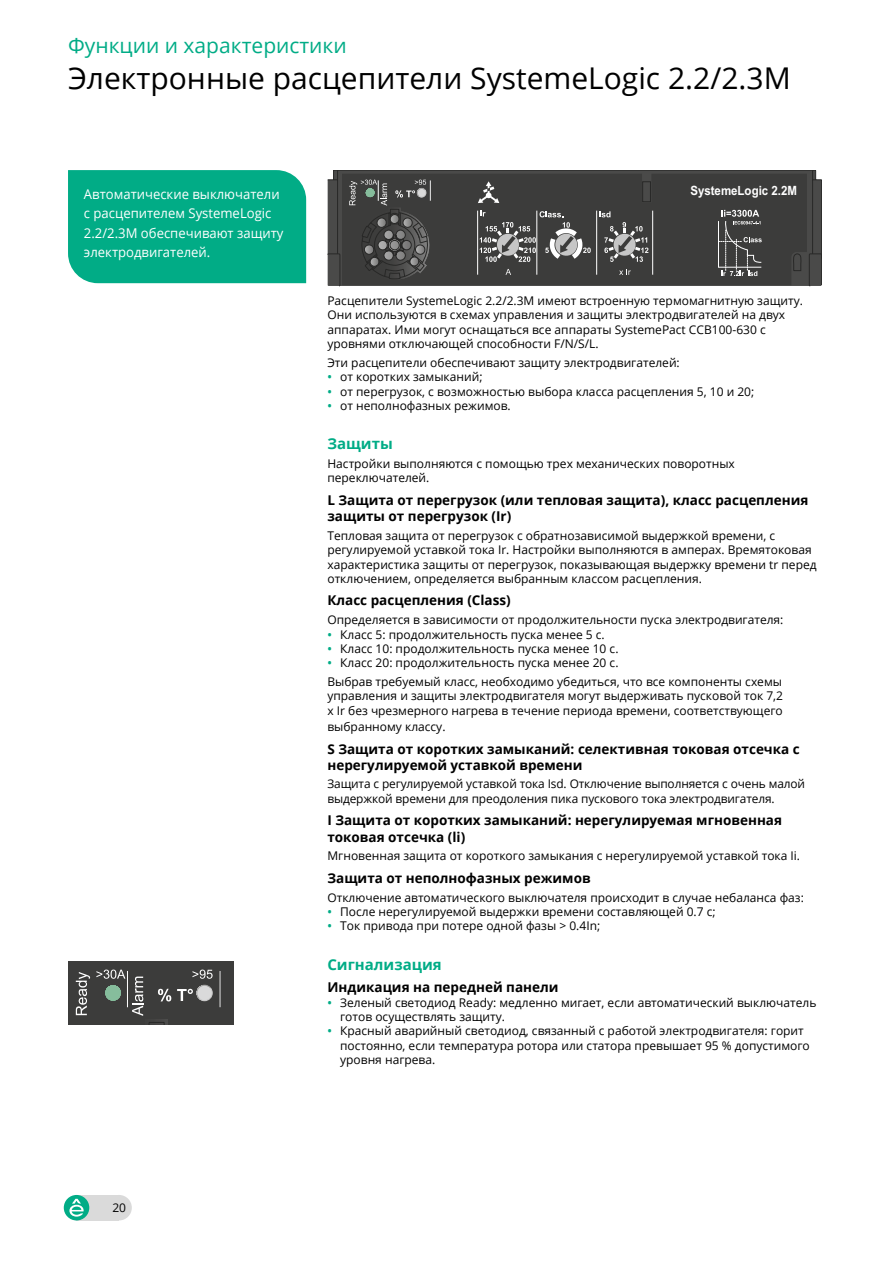
<style>
.page{position:relative;width:893px;height:1263px;background:#fff}
.page>*{position:absolute;margin:0;border:0;box-sizing:border-box;transform-origin:0 0}
.t1{font:30px "Open Sans";color:#000}
.t2{font:21px "Open Sans";color:#01ac86}
.t3{font:700 15px "Open Sans";color:#01ac86}
.t4{font:700 13.5px/16.2px "Open Sans";color:#000}
.t5{font:13.5px/19.5px "Open Sans";color:#fff}
.t6{font:700 12.75px "Arial";color:#fff;scale:.9 1}
.t7{font:12px/14.4px "Open Sans";color:#000}
.s1{font-weight:600;color:#01ac86}
</style>
<div class="page">
<div style="left:77px;top:1195px;width:42px;height:25px;background:#dadada"></div>
<div style="left:64px;top:1195px;width:25px;height:25px;background:#01ac86;border-radius:50%"></div>
<svg style="left:69px;top:1199px;width:15px;height:17px"></svg>
<div style="left:106px;top:1195px;width:26px;height:25px;background:#dadada;border-radius:50%"></div>
<div style="left:68px;top:170px;width:238px;height:113px;background:#01ac86"></div>
<svg style="left:327px;top:170px;width:495px;height:10px;background:#4c4c4b"></svg>
<div style="left:342px;top:174px;width:465px;height:6px;background:#3c3c3b"></div>
<svg style="left:327px;top:180px;width:495px;height:106px;background:#4a4a49"></svg>
<div style="left:699px;top:183px;width:102px;height:16px;background:#3c3c3b"></div>
<svg style="left:68px;top:961px;width:166px;height:63px;background:#4c4d4b"></svg>
<h2 class="t2" style="left:68px;top:31px;width:280px">Функции и характеристики</h2>
<h1 class="t1" style="left:68px;top:58px;width:724px">Электронные расцепители SystemeLogic 2.2/2.3M</h1>
<p class="t5" style="left:84px;top:184px;width:201px">Автоматические выключатели с расцепителем SystemeLogic<br>2.2/2.3М обеспечивают защиту электродвигателей.</p>
<p class="t6" style="left:690px;top:181px;width:120px">SystemeLogic 2.2М</p>
<p class="t7" style="left:327px;top:293px;width:477px">Расцепители SystemeLogic 2.2/2.3M имеют встроенную термомагнитную защиту.<br>Они используются в схемах управления и защиты электродвигателей на двух аппаратах. Ими могут оснащаться все аппараты SystemePact CCB100-630 с уровнями отключающей способности F/N/S/L.</p>
<p class="t7" style="left:327px;top:355px;width:354px">Эти расцепители обеспечивают защиту электродвигателей:</p>
<p class="t7" style="left:327px;top:369px;width:157px"><span class="s1">•</span> от коротких замыканий;</p>
<p class="t7" style="left:327px;top:384px;width:428px"><span class="s1">•</span> от перегрузок, с возможностью выбора класса расцепления 5, 10 и 20;</p>
<p class="t7" style="left:327px;top:398px;width:185px"><span class="s1">•</span> от неполнофазных режимов.</p>
<p class="t3" style="left:327px;top:433px;width:67px">Защиты</p>
<p class="t7" style="left:327px;top:456px;width:409px">Настройки выполняются с помощью трех механических поворотных переключателей.</p>
<p class="t4" style="left:327px;top:491px;width:483px">L Защита от перегрузок (или тепловая защита), класс расцепления защиты от перегрузок (Ir)</p>
<p class="t7" style="left:327px;top:528px;width:491px">Тепловая защита от перегрузок с обратнозависимой выдержкой времени, с регулируемой уставкой тока Ir. Настройки выполняются в амперах. Времятоковая характеристика защиты от перегрузок, показывающая выдержку времени tr перед отключением, определяется выбранным классом расцепления.</p>
<p class="t4" style="left:327px;top:592px;width:185px">Класс расцепления (Class)</p>
<p class="t7" style="left:327px;top:612px;width:458px">Определяется в зависимости от продолжительности пуска электродвигателя:</p>
<p class="t7" style="left:327px;top:627px;width:279px"><span class="s1">•</span> Класс 5: продолжительность пуска менее 5 с.</p>
<p class="t7" style="left:327px;top:641px;width:293px"><span class="s1">•</span> Класс 10: продолжительность пуска менее 10 с.</p>
<p class="t7" style="left:327px;top:653px;width:456px;line-height:18.6px"><span class="s1">•</span> Класс 20: продолжительность пуска менее 20 с.<br>Выбрав требуемый класс, необходимо убедиться, что все компоненты схемы</p>
<p class="t7" style="left:327px;top:688px;width:457px">управления и защиты электродвигателя могут выдерживать пусковой ток 7,2 х Ir без чрезмерного нагрева в течение периода времени, соответствующего</p>
<p class="t7" style="left:327px;top:719px;width:120px">выбранному классу.</p>
<p class="t4" style="left:327px;top:740px;width:474px">S Защита от коротких замыканий: селективная токовая отсечка с нерегулируемой уставкой времени</p>
<p class="t7" style="left:327px;top:776px;width:479px">Защита с регулируемой уставкой тока Isd. Отключение выполняется с очень малой выдержкой времени для преодоления пика пускового тока электродвигателя.</p>
<p class="t4" style="left:327px;top:812px;width:456px">I Защита от коротких замыканий: нерегулируемая мгновенная токовая отсечка (li)</p>
<p class="t7" style="left:327px;top:848px;width:474px">Мгновенная защита от короткого замыкания с нерегулируемой уставкой тока Ii.</p>
<p class="t4" style="left:327px;top:869px;width:265px">Защита от неполнофазных режимов</p>
<p class="t7" style="left:327px;top:890px;width:478px">Отключение автоматического выключателя происходит в случае небаланса фаз:</p>
<p class="t7" style="left:327px;top:904px;width:390px"><span class="s1">•</span> После нерегулируемой выдержки времени составляющей 0.7 с;</p>
<p class="t7" style="left:327px;top:918px;width:274px"><span class="s1">•</span> Ток привода при потере одной фазы &gt; 0.4In;</p>
<p class="t3" style="left:327px;top:953px;width:116px">Сигнализация</p>
<p class="t4" style="left:327px;top:979px;width:233px">Индикация на передней панели</p>
<p class="t7" style="left:340px;top:995px;width:478px;text-indent:-13px"><span class="s1">•</span> Зеленый светодиод Ready: медленно мигает, если автоматический выключатель готов осуществлять защиту.</p>
<p class="t7" style="left:340px;top:1023px;width:471px;text-indent:-13px"><span class="s1">•</span> Красный аварийный светодиод, связанный с работой электродвигателя: горит постоянно, если температура ротора или статора превышает 95 % допустимого уровня нагрева.</p>
<p class="t7" style="left:112px;top:1200px;width:15px">20</p>
</div>
